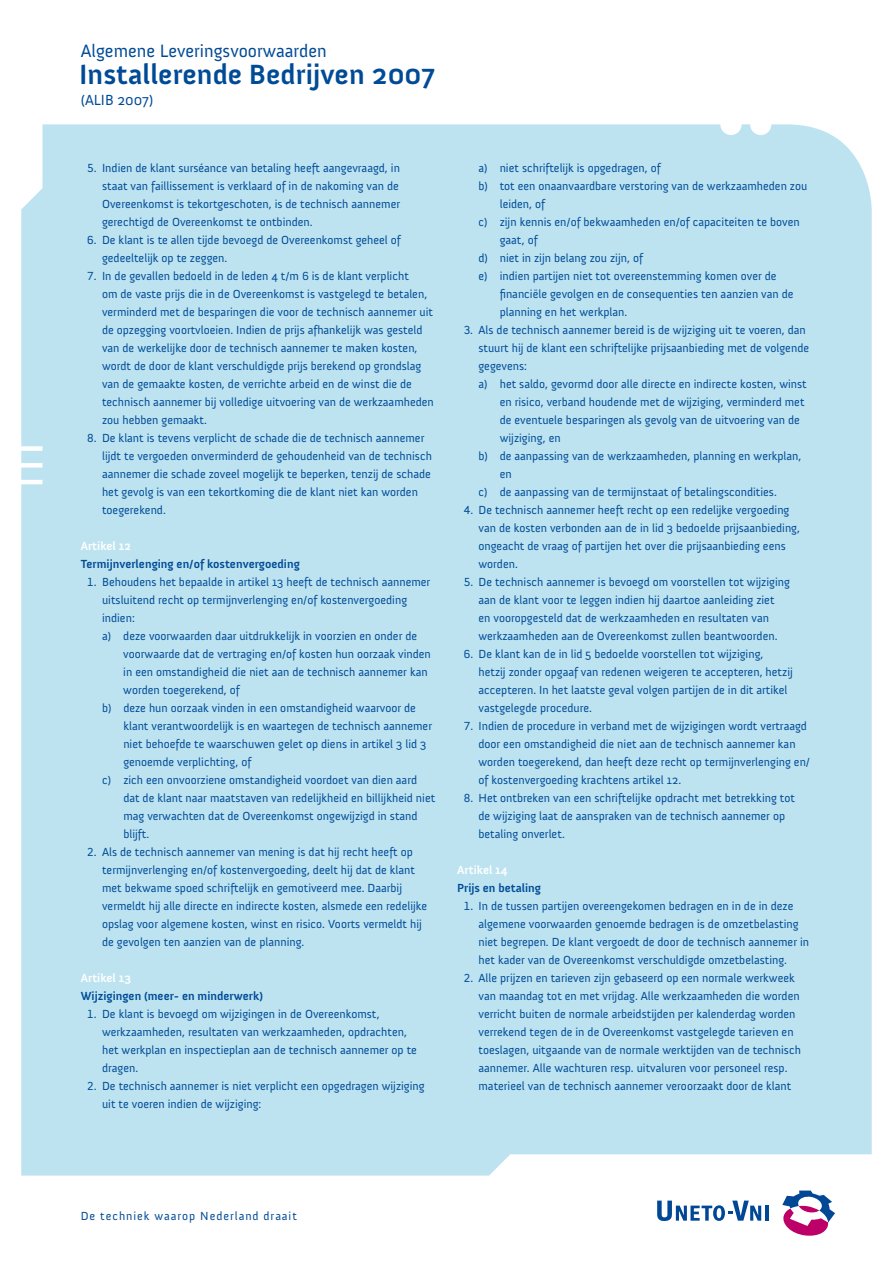
<style>
.page{position:relative;width:893px;height:1263px;background:#fff}
.page>*{position:absolute;margin:0;border:0;box-sizing:border-box;transform-origin:0 0}
.t1{font:700 28.5px "Anivers";color:#004b96}
.t2{font:18.3px "Anivers";color:#004b96}
.t3{font:15px "Anivers";color:#004b96}
.t4{font:12px/18px "Anivers";color:#004b96}
.t5{font:700 12px "Anivers";color:#004b96}
.t6{font:12px "Anivers";letter-spacing:.08em;color:#004b96}
.t7{font:700 12px "Anivers";color:#fff}
</style>
<div class="page">
<div style="left:21px;top:124px;width:851px;height:1051px;background:#bde3f1"></div>
<hr style="left:765px;top:1205px;width:3px;height:16px;background:#004896">
<svg style="left:782px;top:1190px;width:53px;height:46px"></svg>
<svg style="left:657px;top:1200px;width:104px;height:21px"></svg>
<h2 class="t2" style="left:81px;top:41px;width:247px">Algemene Leveringsvoorwaarden</h2>
<h1 class="t1" style="left:79px;top:58px;width:358px">Installerende Bedrijven 2007</h1>
<p class="t3" style="left:81px;top:91px;width:74px">(ALIB 2007)</p>
<p class="t4" style="left:102px;top:159px;width:300px;text-align:justify;text-indent:-15px">5. Indien de klant surséance van betaling heeft aangevraagd, in staat van faillissement is verklaard of in de nakoming van de Overeenkomst is tekortgeschoten, is de technisch aannemer gerechtigd de Overeenkomst te ontbinden.</p>
<p class="t4" style="left:102px;top:231px;width:300px;text-indent:-15px">6. De klant is te allen tijde bevoegd de Overeenkomst geheel of gedeeltelijk op te zeggen.</p>
<p class="t4" style="left:102px;top:267px;width:333px;text-indent:-15px">7. In de gevallen bedoeld in de leden 4 t/m 6 is de klant verplicht<br>om de vaste prijs die in de Overeenkomst is vastgelegd te betalen, verminderd met de besparingen die voor de technisch aannemer uit de opzegging voortvloeien. Indien de prijs afhankelijk was gesteld van de werkelijke door de technisch aannemer te maken kosten, wordt de door de klant verschuldigde prijs berekend op grondslag van de gemaakte kosten, de verrichte arbeid en de winst die de technisch aannemer bij volledige uitvoering van de werkzaamheden zou hebben gemaakt.</p>
<p class="t4" style="left:102px;top:429px;width:331px;text-indent:-15px">8. De klant is tevens verplicht de schade die de technisch aannemer lijdt te vergoeden onverminderd de gehoudenheid van de technisch aannemer die schade zoveel mogelijk te beperken, tenzij de schade het gevolg is van een tekortkoming die de klant niet kan worden toegerekend.</p>
<p class="t7" style="left:81px;top:539px;width:52px">Artikel 12</p>
<p class="t5" style="left:81px;top:557px;width:221px">Termijnverlenging en/of kostenvergoeding</p>
<p class="t4" style="left:102px;top:573px;width:330px;text-indent:-15px">1. Behoudens het bepaalde in artikel 13 heeft de technisch aannemer uitsluitend recht op termijnverlenging en/of kostenvergoeding indien:<br>a) deze voorwaarden daar uitdrukkelijk in voorzien en onder de</p>
<p class="t4" style="left:123px;top:645px;width:309px">voorwaarde dat de vertraging en/of kosten hun oorzaak vinden</p>
<p class="t4" style="left:123px;top:663px;width:306px">in een omstandigheid die niet aan de technisch aannemer kan</p>
<p class="t4" style="left:123px;top:681px;width:118px">worden toegerekend, of</p>
<p class="t4" style="left:102px;top:699px;width:315px">b) deze hun oorzaak vinden in een omstandigheid waarvoor de</p>
<p class="t4" style="left:123px;top:717px;width:310px">klant verantwoordelijk is en waartegen de technisch aannemer</p>
<p class="t4" style="left:123px;top:735px;width:305px">niet behoefde te waarschuwen gelet op diens in artikel 3 lid 3</p>
<p class="t4" style="left:123px;top:753px;width:129px">genoemde verplichting, of</p>
<p class="t4" style="left:102px;top:771px;width:317px">c) zich een onvoorziene omstandigheid voordoet van dien aard</p>
<p class="t4" style="left:123px;top:789px;width:313px">dat de klant naar maatstaven van redelijkheid en billijkheid niet</p>
<p class="t4" style="left:123px;top:807px;width:296px">mag verwachten dat de Overeenkomst ongewijzigd in stand</p>
<p class="t4" style="left:123px;top:825px;width:27px">blijft.</p>
<p class="t4" style="left:102px;top:843px;width:327px;text-indent:-15px">2. Als de technisch aannemer van mening is dat hij recht heeft op termijnverlenging en/of kostenvergoeding, deelt hij dat de klant met bekwame spoed schriftelijk en gemotiveerd mee. Daarbij vermeldt hij alle directe en indirecte kosten, alsmede een redelijke opslag voor algemene kosten, winst en risico. Voorts vermeldt hij de gevolgen ten aanzien van de planning.</p>
<p class="t7" style="left:81px;top:971px;width:52px">Artikel 13</p>
<p class="t5" style="left:81px;top:989px;width:184px">Wijzigingen (meer- en minderwerk)</p>
<p class="t4" style="left:102px;top:1005px;width:316px;text-indent:-15px">1. De klant is bevoegd om wijzigingen in de Overeenkomst, werkzaamheden, resultaten van werkzaamheden, opdrachten, het werkplan en inspectieplan aan de technisch aannemer op te dragen.</p>
<p class="t4" style="left:102px;top:1077px;width:324px;text-indent:-15px">2. De technisch aannemer is niet verplicht een opgedragen wijziging uit te voeren indien de wijziging:</p>
<p class="t4" style="left:478px;top:159px;width:184px">a) niet schriftelijk is opgedragen, of</p>
<p class="t4" style="left:478px;top:177px;width:330px">b) tot een onaanvaardbare verstoring van de werkzaamheden zou</p>
<p class="t4" style="left:500px;top:195px;width:47px">leiden, of</p>
<p class="t4" style="left:478px;top:213px;width:323px">c) zijn kennis en/of bekwaamheden en/of capaciteiten te boven</p>
<p class="t4" style="left:500px;top:231px;width:39px">gaat, of</p>
<p class="t4" style="left:478px;top:249px;width:166px">d) niet in zijn belang zou zijn, of</p>
<p class="t4" style="left:478px;top:267px;width:300px">e) indien partijen niet tot overeenstemming komen over de</p>
<p class="t4" style="left:500px;top:285px;width:295px">financiële gevolgen en de consequenties ten aanzien van de</p>
<p class="t4" style="left:500px;top:303px;width:129px">planning en het werkplan.</p>
<p class="t4" style="left:464px;top:321px;width:344px">3. Als de technisch aannemer bereid is de wijziging uit te voeren, dan</p>
<p class="t4" style="left:478px;top:339px;width:332px">stuurt hij de klant een schriftelijke prijsaanbieding met de volgende</p>
<p class="t4" style="left:478px;top:357px;width:50px">gegevens:</p>
<p class="t4" style="left:478px;top:375px;width:330px">a) het saldo, gevormd door alle directe en indirecte kosten, winst</p>
<p class="t4" style="left:500px;top:393px;width:306px">en risico, verband houdende met de wijziging, verminderd met</p>
<p class="t4" style="left:500px;top:411px;width:302px">de eventuele besparingen als gevolg van de uitvoering van de</p>
<p class="t4" style="left:500px;top:429px;width:62px">wijziging, en</p>
<p class="t4" style="left:478px;top:447px;width:325px">b) de aanpassing van de werkzaamheden, planning en werkplan,</p>
<p class="t4" style="left:500px;top:465px;width:14px">en</p>
<p class="t4" style="left:478px;top:483px;width:300px">c) de aanpassing van de termijnstaat of betalingscondities.</p>
<p class="t4" style="left:478px;top:501px;width:323px;text-indent:-15px">4. De technisch aannemer heeft recht op een redelijke vergoeding van de kosten verbonden aan de in lid 3 bedoelde prijsaanbieding, ongeacht de vraag of partijen het over die prijsaanbieding eens worden.</p>
<p class="t4" style="left:464px;top:573px;width:328px;text-align:center">5. De technisch aannemer is bevoegd om voorstellen tot wijziging aan de klant voor te leggen indien hij daartoe aanleiding ziet<br>en vooropgesteld dat de werkzaamheden en resultaten van werkzaamheden aan de Overeenkomst zullen beantwoorden.</p>
<p class="t4" style="left:478px;top:645px;width:316px;text-indent:-15px">6. De klant kan de in lid 5 bedoelde voorstellen tot wijziging, hetzij zonder opgaaf van redenen weigeren te accepteren, hetzij accepteren. In het laatste geval volgen partijen de in dit artikel vastgelegde procedure.</p>
<p class="t4" style="left:478px;top:717px;width:333px;text-indent:-15px">7. Indien de procedure in verband met de wijzigingen wordt vertraagd door een omstandigheid die niet aan de technisch aannemer kan worden toegerekend, dan heeft deze recht op termijnverlenging en/ of kostenvergoeding krachtens artikel 12.</p>
<p class="t4" style="left:478px;top:789px;width:318px;text-indent:-15px">8. Het ontbreken van een schriftelijke opdracht met betrekking tot de wijziging laat de aanspraken van de technisch aannemer op betaling onverlet.</p>
<p class="t7" style="left:457px;top:863px;width:52px">Artikel 14</p>
<p class="t5" style="left:457px;top:881px;width:85px">Prijs en betaling</p>
<p class="t4" style="left:478px;top:897px;width:332px;text-indent:-15px">1. In de tussen partijen overeengekomen bedragen en in de in deze algemene voorwaarden genoemde bedragen is de omzetbelasting niet begrepen. De klant vergoedt de door de technisch aannemer in het kader van de Overeenkomst verschuldigde omzetbelasting.</p>
<p class="t4" style="left:478px;top:969px;width:324px;text-indent:-15px">2. Alle prijzen en tarieven zijn gebaseerd op een normale werkweek van maandag tot en met vrijdag. Alle werkzaamheden die worden verricht buiten de normale arbeidstijden per kalenderdag worden verrekend tegen de in de Overeenkomst vastgelegde tarieven en toeslagen, uitgaande van de normale werktijden van de technisch aannemer. Alle wachturen resp. uitvaluren voor personeel resp. materieel van de technisch aannemer veroorzaakt door de klant</p>
<p class="t6" style="left:81px;top:1210px;width:218px">De techniek waarop Nederland draait</p>
</div>
